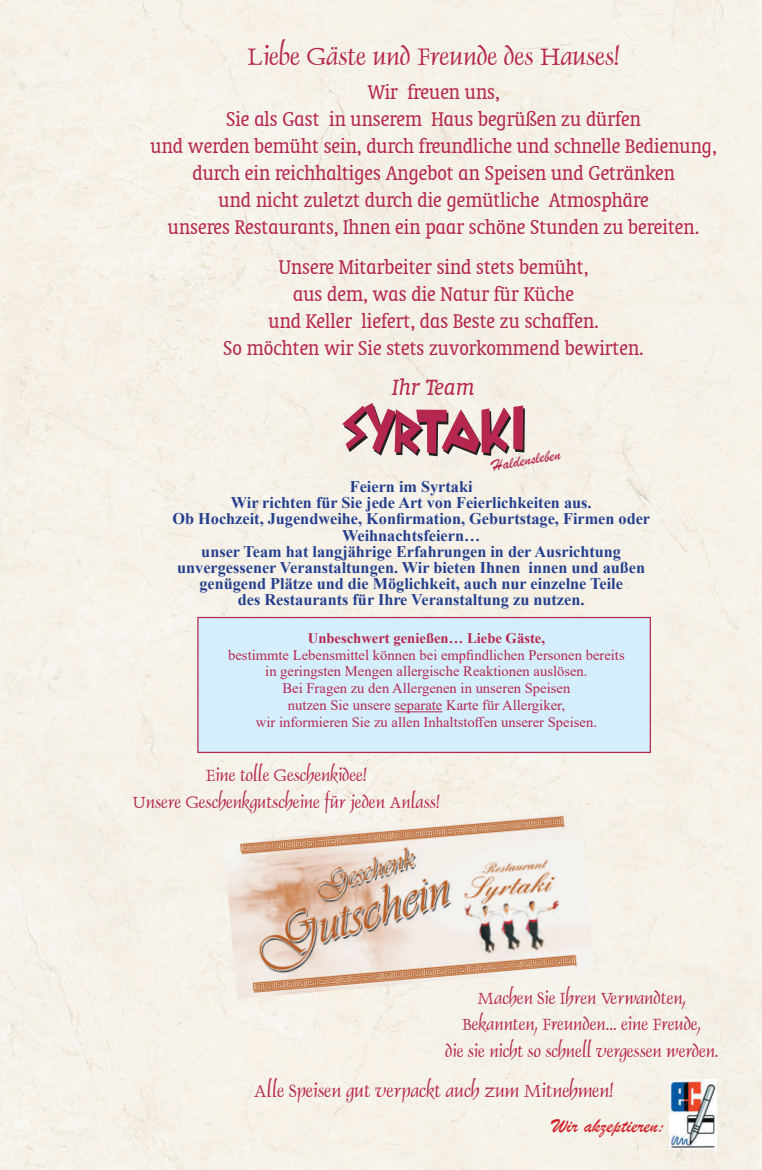
<style>
.page{position:relative;width:762px;height:1170px;background:#fff}
.page>*{position:absolute;margin:0;border:0;box-sizing:border-box;transform-origin:0 0}
.t1{font:27.5px "Dauphin Plain";color:#b62750}
.t2{font:italic 25px "Oranda BT";color:#b62750}
.t3{font:condensed 22.5px/27px "Oranda BT";color:#b62750;text-align:center}
.t4{font:21.25px "Brush Script";color:#d1232a}
.t5{font:20px "Dauphin Plain";color:#b62750}
.t6{font:18.62px/26.8px "Dauphin Plain";color:#b62750;text-align:center}
.t7{font:16.62px "Brush Script";color:#b62750}
.t8{font:700 16.25px/16.2px "Times New Roman";color:#253f8e;text-align:center}
.t9{font:14.62px/16.9px "Times New Roman";color:#b62750;text-align:center}
.t10{font:700 14.62px "Times New Roman";color:#b62750}
</style>
<div class="page">
<div style="left:0;top:0;width:762px;height:1169px;background:#f6f1e8"></div>
<svg style="left:342px;top:403px;width:183px;height:53px;background:#c48692"></svg>
<div style="left:197px;top:617px;width:454px;height:136px;background:#d4effb;border:1px solid #b62750"></div>
<hr style="left:394px;top:711px;width:48px;height:1px;background:#b62750">
<img style="left:223px;top:811px;width:371px;height:187px">
<img style="left:669px;top:1079px;width:48px;height:69px">
<p class="t1" style="left:248px;top:39px;width:373px">Liebe Gäste und Freunde des Hauses!</p>
<p class="t3" style="left:150px;top:81px;width:568px">Wir freuen uns,<br>Sie als Gast in unserem Haus begrüßen zu dürfen<br>und werden bemüht sein, durch freundliche und schnelle Bedienung, durch ein reichhaltiges Angebot an Speisen und Getränken<br>und nicht zuletzt durch die gemütliche Atmosphäre<br>unseres Restaurants, Ihnen ein paar schöne Stunden zu bereiten.</p>
<p class="t3" style="left:223px;top:255px;width:422px">Unsere Mitarbeiter sind stets bemüht,<br>aus dem, was die Natur für Küche<br>und Keller liefert, das Beste zu schaffen.<br>So möchten wir Sie stets zuvorkommend bewirten.</p>
<p class="t2" style="left:392px;top:371px;width:84px">Ihr Team</p>
<p class="t7" style="left:491px;top:460px;width:71px;rotate:-10deg">Haldensleben</p>
<p class="t8" style="left:172px;top:480px;width:479px">Feiern im Syrtaki<br>Wir richten für Sie jede Art von Feierlichkeiten aus.<br>Ob Hochzeit, Jugendweihe, Kon昀椀rmation, Geburtstage, Firmen oder Weihnachtsfeiern…<br>unser Team hat langjährige Erfahrungen in der Ausrichtung unvergessener Veranstaltungen. Wir bieten Ihnen innen und außen genügend Plätze und die Möglichkeit, auch nur einzelne Teile<br>des Restaurants für Ihre Veranstaltung zu nutzen.</p>
<p class="t10" style="left:308px;top:632px;width:239px">Unbeschwert genießen… Liebe Gäste,</p>
<p class="t9" style="left:228px;top:645px;width:398px">bestimmte Lebensmittel können bei emp昀椀ndlichen Personen bereits in geringsten Mengen allergische Reaktionen auslösen.<br>Bei Fragen zu den Allergenen in unseren Speisen<br>nutzen Sie unsere separate Karte für Allergiker,<br>wir informieren Sie zu allen Inhaltsto昀昀en unserer Speisen.</p>
<p class="t6" style="left:133px;top:761px;width:308px">Eine tolle Geschenkidee!<br>Unsere Geschenkgutscheine für jeden Anlass!</p>
<p class="t6" style="left:445px;top:984px;width:274px">Machen Sie Ihren Verwandten,<br>Bekannten, Freunden… eine Freude,<br>die sie nicht so schnell vergessen werden.</p>
<p class="t5" style="left:254px;top:1077px;width:361px">Alle Speisen gut verpackt auch zum Mitnehmen!</p>
<p class="t4" style="left:552px;top:1118px;width:115px">Wir akzeptieren:</p>
</div>
